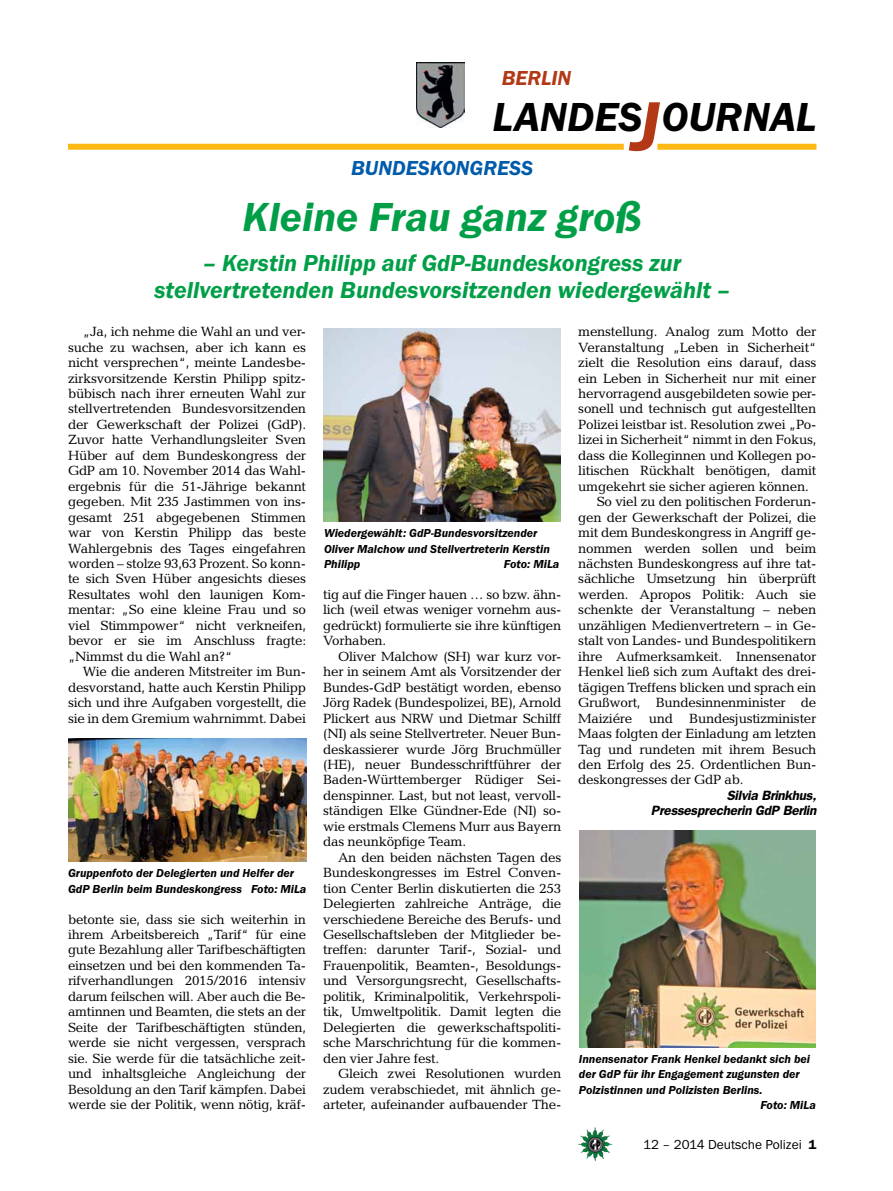
<style>
.page{position:relative;width:893px;height:1191px;background:#fff}
.page>*{position:absolute;margin:0;border:0;box-sizing:border-box;transform-origin:0 0}
._02__HEADLINE_3spalt{font:italic 600 42px "Franklin Gothic Itc T";color:#009f47}
.t1{font:italic 600 42px "Franklin Gothic Itc T";color:#000}
._04__HEADLINE_1spalt{font:italic 600 24px/27px "Franklin Gothic Itc T";color:#009f47;text-align:center}
._01__RUBRIKENZEILE_o{font:italic 600 21px "Franklin Gothic Itc T";color:#005baa}
.t2{font:italic 600 21px "Franklin Gothic Itc T";color:#b33916}
._09__GRUNDTEXT___Blo{font:13.5px/15.5px "Candida";letter-spacing:-.02em;color:#000;text-align:justify}
._13__UNTERSCHRIFT_Ar{font:italic 600 13.5px/15.5px "Franklin Gothic";letter-spacing:-.02em;color:#000;text-align:right}
.t3{font:13.5px "Franklin Gothic Itc T";color:#000}
._12__BILDUNTERSCHRIF{font:italic 600 12px/15.5px "Franklin Gothic Itc T";color:#000}
.s1{font-size:72px;color:#b33916}
.s2{font-weight:600}
</style>
<div class="page">
<img style="left:578px;top:1127px;width:17px;height:25px">
<img style="left:417px;top:63px;width:48px;height:64px">
<div style="left:657px;top:144px;width:159px;height:6px;background:#fdb913"></div>
<div style="left:68px;top:144px;width:556px;height:6px;background:#fdb913"></div>
<img style="left:324px;top:328px;width:236px;height:193px">
<img style="left:579px;top:830px;width:236px;height:217px">
<img style="left:68px;top:738px;width:238px;height:123px">
<p class="t2" style="left:502px;top:66px;width:71px">BERLIN</p>
<p class="t1" style="left:492px;top:93px;width:325px">LANDES<span class="s1">J</span>OURNAL</p>
<p class="_01__RUBRIKENZEILE_o" style="left:351px;top:156px;width:184px">BUNDESKONGRESS</p>
<p class="_02__HEADLINE_3spalt" style="left:243px;top:193px;width:401px">Kleine Frau ganz groß</p>
<p class="_04__HEADLINE_1spalt" style="left:154px;top:249px;width:577px">– Kerstin Philipp auf GdP-Bundeskongress zur stellvertretenden Bundesvorsitzenden wiedergewählt –</p>
<p class="_09__GRUNDTEXT___Blo" style="left:68px;top:324px;width:240px;text-indent:15px">„Ja, ich nehme die Wahl an und ver&shy;suche zu wachsen, aber ich kann es nicht versprechen“, meinte Landesbe&shy;zirksvorsitzende Kerstin Philipp spitz&shy;bübisch nach ihrer erneuten Wahl zur stellvertretenden Bundesvorsitzenden der Gewerkschaft der Polizei (GdP).<br>Zuvor hatte Verhandlungsleiter Sven Hüber auf dem Bundeskongress der GdP am 10. November 2014 das Wahl&shy;ergebnis für die 51-Jährige bekannt gegeben. Mit 235 Jastimmen von ins&shy;gesamt 251 abgegebenen Stimmen war von Kerstin Philipp das beste Wahlergebnis des Tages eingefahren worden – stolze 93,63 Prozent. So konn&shy;te sich Sven Hüber angesichts dieses Resultates wohl den launigen Kom&shy;mentar: „So eine kleine Frau und so viel Stimmpower“ nicht verkneifen, bevor er sie im Anschluss fragte: „Nimmst du die Wahl an?“</p>
<p class="_09__GRUNDTEXT___Blo" style="left:68px;top:664px;width:240px;text-indent:15px">Wie die anderen Mitstreiter im Bun&shy;desvorstand, hatte auch Kerstin Philipp sich und ihre Aufgaben vorgestellt, die sie in dem Gremium wahrnimmt. Dabei</p>
<p class="_12__BILDUNTERSCHRIF" style="left:68px;top:865px;width:240px">Gruppenfoto der Delegierten und Helfer der<br>GdP Berlin beim Bundeskongress Foto: MiLa</p>
<p class="_09__GRUNDTEXT___Blo" style="left:68px;top:911px;width:240px">betonte sie, dass sie sich weiterhin in ihrem Arbeitsbereich „Tarif“ für eine gute Bezahlung aller Tarifbeschäftigten einsetzen und bei den kommenden Ta&shy;rifverhandlungen 2015/2016 intensiv darum feilschen will. Aber auch die Be&shy;amtinnen und Beamten, die stets an der Seite der Tarifbeschäftigten stünden, werde sie nicht vergessen, versprach sie. Sie werde für die tatsächliche zeit&shy;und inhaltsgleiche Angleichung der Besoldung an den Tarif kämpfen. Dabei werde sie der Politik, wenn nötig, kräf-</p>
<p class="_12__BILDUNTERSCHRIF" style="left:324px;top:525px;width:227px">Wiedergewählt: GdP-Bundesvorsitzender<br>Oliver Malchow und Stellvertreterin Kerstin<br>Philipp</p>
<p class="_12__BILDUNTERSCHRIF" style="left:504px;top:556px;width:57px">Foto: MiLa</p>
<p class="_09__GRUNDTEXT___Blo" style="left:323px;top:586px;width:240px">tig auf die Finger hauen … so bzw. ähn&shy;lich (weil etwas weniger vornehm aus&shy;gedrückt) formulierte sie ihre künftigen Vorhaben.</p>
<p class="_09__GRUNDTEXT___Blo" style="left:323px;top:648px;width:240px;text-indent:15px">Oliver Malchow (SH) war kurz vor&shy;her in seinem Amt als Vorsitzender der Bundes-GdP bestätigt worden, ebenso Jörg Radek (Bundespolizei, BE), Arnold Plickert aus NRW und Dietmar Schilff (NI) als seine Stellvertreter. Neuer Bun&shy;deskassierer wurde Jörg Bruchmüller (HE), neuer Bundesschriftführer der Baden-Württemberger Rüdiger Sei&shy;denspinner. Last, but not least, vervoll&shy;ständigen Elke Gündner-Ede (NI) so&shy;wie erstmals Clemens Murr aus Bayern das neunköpfige Team.</p>
<p class="_09__GRUNDTEXT___Blo" style="left:323px;top:849px;width:240px;text-indent:15px">An den beiden nächsten Tagen des Bundeskongresses im Estrel Conven&shy;tion Center Berlin diskutierten die 253<br>Delegierten zahlreiche Anträge, die verschiedene Bereiche des Berufs- und Gesellschaftsleben der Mitglieder be&shy;treffen: darunter Tarif-, Sozial- und Frauenpolitik, Beamten-, Besoldungs&shy;und Versorgungsrecht, Gesellschafts&shy;politik, Kriminalpolitik, Verkehrspoli&shy;tik, Umweltpolitik. Damit legten die Delegierten die gewerkschaftspoliti&shy;sche Marschrichtung für die kommen&shy;den vier Jahre fest.</p>
<p class="_09__GRUNDTEXT___Blo" style="left:323px;top:1065px;width:240px;text-indent:15px">Gleich zwei Resolutionen wurden zudem verabschiedet, mit ähnlich ge&shy;arteter, aufeinander aufbauender The-</p>
<p class="_09__GRUNDTEXT___Blo" style="left:578px;top:324px;width:240px">menstellung. Analog zum Motto der Veranstaltung „Leben in Sicherheit“ zielt die Resolution eins darauf, dass ein Leben in Sicherheit nur mit einer hervorragend ausgebildeten sowie per&shy;sonell und technisch gut aufgestellten Polizei leistbar ist. Resolution zwei „Po&shy;lizei in Sicherheit“ nimmt in den Fokus, dass die Kolleginnen und Kollegen po&shy;litischen Rückhalt benötigen, damit umgekehrt sie sicher agieren können.</p>
<p class="_09__GRUNDTEXT___Blo" style="left:578px;top:494px;width:240px;text-indent:18px">So viel zu den politischen Forderun&shy;gen der Gewerkschaft der Polizei, die mit dem Bundeskongress in Angriff ge&shy;nommen werden sollen und beim nächsten Bundeskongress auf ihre tat&shy;sächliche Umsetzung hin überprüft werden. Apropos Politik: Auch sie schenkte der Veranstaltung – neben unzähligen Medienvertretern – in Ge&shy;stalt von Landes- und Bundespolitikern ihre Aufmerksamkeit. Innensenator Henkel ließ sich zum Auftakt des drei&shy;tägigen Treffens blicken und sprach ein Grußwort, Bundesinnenminister de Maiziére und Bundesjustizminister Maas folgten der Einladung am letzten Tag und rundeten mit ihrem Besuch den Erfolg des 25. Ordentlichen Bun&shy;deskongresses der GdP ab.</p>
<p class="_13__UNTERSCHRIFT_Ar" style="left:651px;top:787px;width:167px">Silvia Brinkhus,<br>Pressesprecherin GdP Berlin</p>
<p class="_12__BILDUNTERSCHRIF" style="left:579px;top:1050px;width:233px">Innensenator Frank Henkel bedankt sich bei der GdP für ihr Engagement zugunsten der<br>Polzistinnen und Polizisten Berlins.</p>
<p class="_12__BILDUNTERSCHRIF" style="left:760px;top:1097px;width:57px">Foto: MiLa</p>
<p class="t3" style="left:643px;top:1136px;width:175px">12 – 2014 Deutsche Polizei <span class="s2">1</span></p>
</div>
